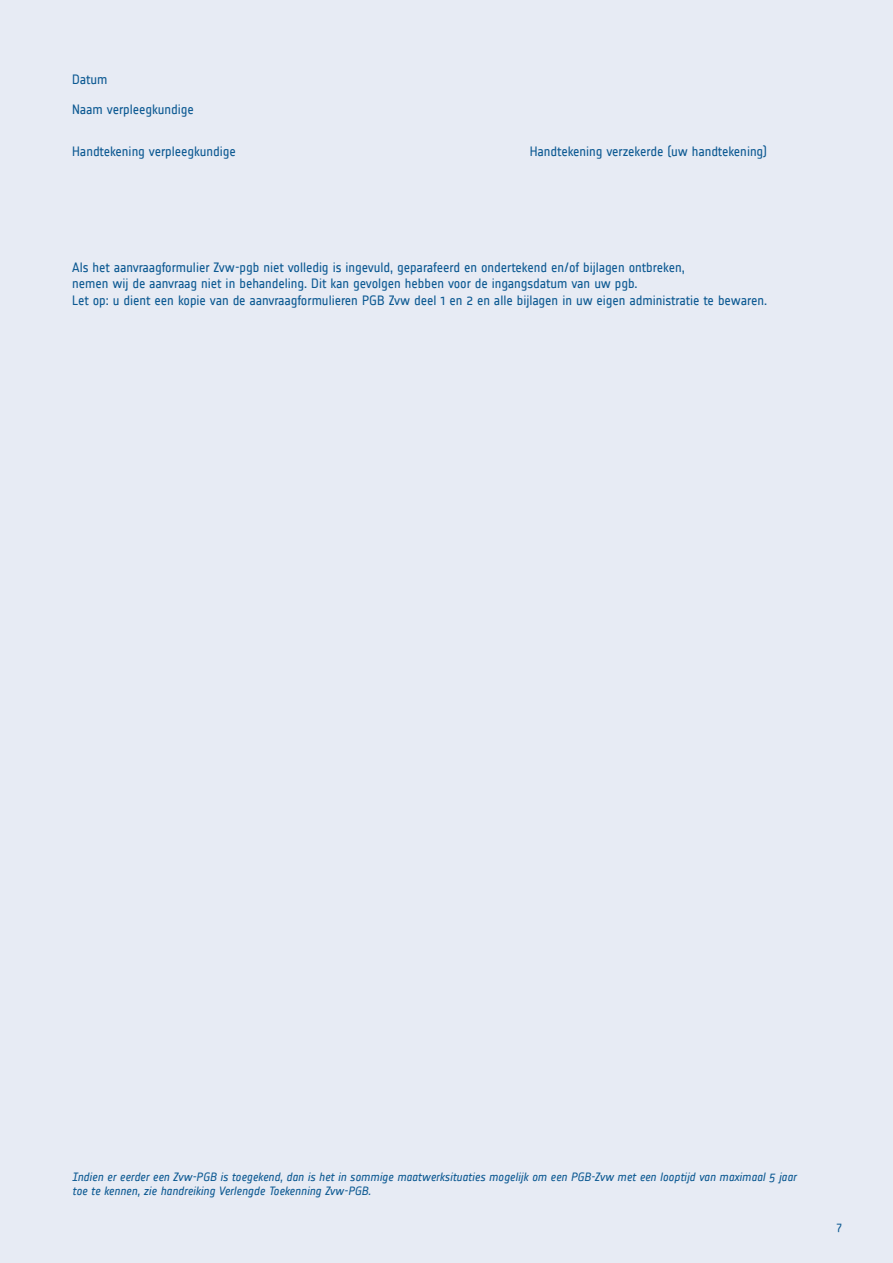
<style>
.page{position:relative;width:893px;height:1263px;background:#e7ebf4}
.page>*{position:absolute;margin:0;border:0;box-sizing:border-box;transform-origin:0 0}
.Basistekst{font:13.5px "Notes";letter-spacing:-.005em;color:#0c5992}
.Basistekst-2{font:italic 12px/14.4px "Notes";letter-spacing:-.005em;color:#0c5992}
.t1{font:12px "Notes";color:#0c5992}
</style>
<div class="page">
<p class="Basistekst" style="left:72px;top:72px;width:37px">Datum</p>
<p class="Basistekst" style="left:72px;top:102px;width:123px">Naam verpleegkundige</p>
<p class="Basistekst" style="left:72px;top:144px;width:165px">Handtekening verpleegkundige</p>
<p class="Basistekst" style="left:530px;top:144px;width:239px">Handtekening verzekerde (uw handtekening)</p>
<p class="Basistekst" style="left:72px;top:260px;width:614px">Als het aanvraagformulier Zvw-pgb niet volledig is ingevuld, geparafeerd en ondertekend en/of bijlagen ontbreken,</p>
<p class="Basistekst" style="left:72px;top:277px;width:567px">nemen wij de aanvraag niet in behandeling. Dit kan gevolgen hebben voor de ingangsdatum van uw pgb.</p>
<p class="Basistekst" style="left:72px;top:293px;width:696px">Let op: u dient een kopie van de aanvraagformulieren PGB Zvw deel 1 en 2 en alle bijlagen in uw eigen administratie te bewaren.</p>
<p class="Basistekst-2" style="left:72px;top:1169px;width:726px">Indien er eerder een Zvw-PGB is toegekend, dan is het in sommige maatwerksituaties mogelijk om een PGB-Zvw met een looptijd van maximaal 5 jaar toe te kennen, zie handreiking Verlengde Toekenning Zvw-PGB.</p>
<p class="t1" style="left:836px;top:1221px;width:7px">7</p>
</div>
